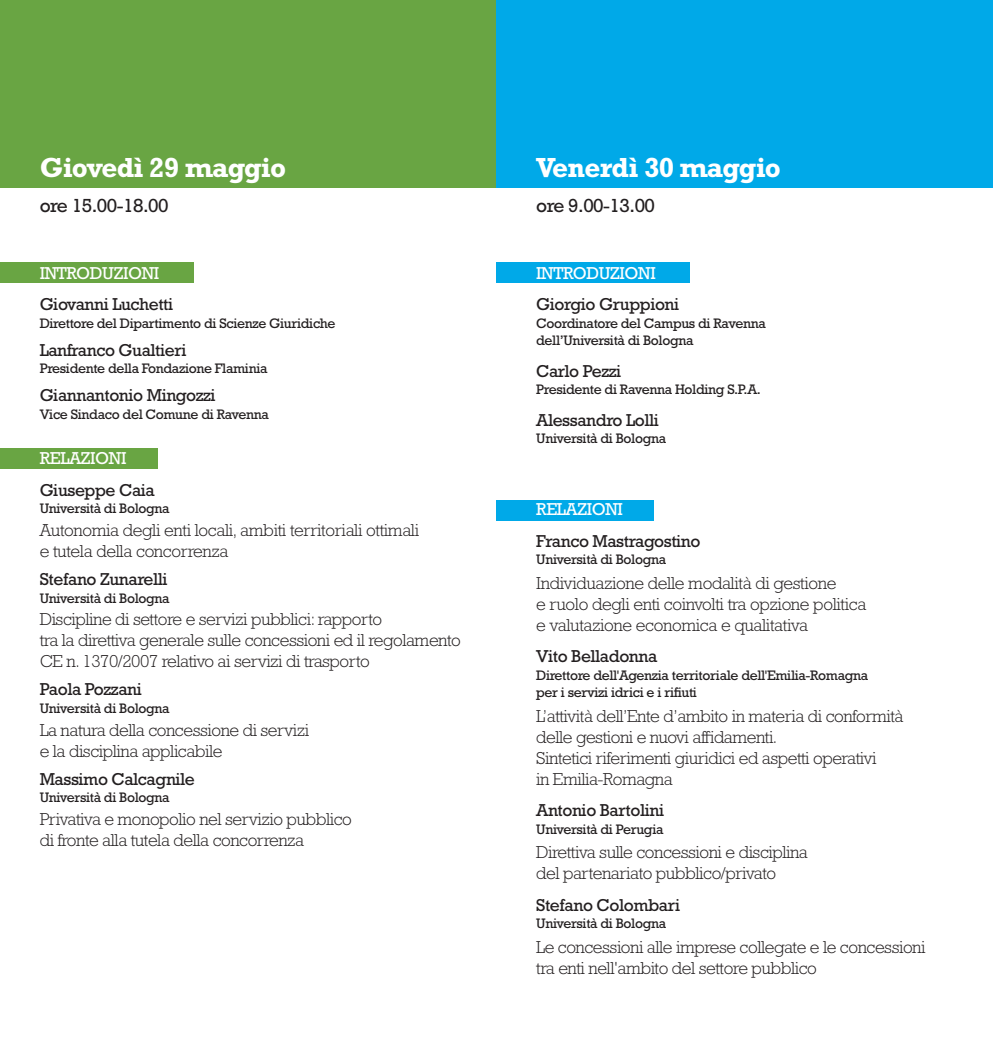
<style>
.page{position:relative;width:993px;height:1042px;background:#fff}
.page>*{position:absolute;margin:0;border:0;box-sizing:border-box;transform-origin:0 0}
.t1{font:700 28px "Rockwell Std";letter-spacing:-.025em;color:#fff}
.t2{font:19.25px "Rockwell Std";letter-spacing:-.025em;color:#231f20}
.t3{font:300 17.5px/21px "Rockwell Std";letter-spacing:-.025em;color:#231f20}
.t4{font:17.5px "Rockwell Std";letter-spacing:-.025em;color:#231f20}
.t5{font:17.5px "Rockwell Std";letter-spacing:-.025em;color:#fff}
.t6{font:14px/17.5px "Rockwell Std";letter-spacing:-.025em;color:#231f20}
</style>
<div class="page">
<div style="left:0;top:0;width:496px;height:188px;background:#69a543"></div>
<div style="left:496px;top:0;width:496px;height:188px;background:#00a9e8"></div>
<div style="left:0;top:262px;width:194px;height:21px;background:#69a543"></div>
<div style="left:0;top:448px;width:157px;height:20px;background:#69a543"></div>
<div style="left:496px;top:262px;width:194px;height:21px;background:#00a9e8"></div>
<div style="left:496px;top:500px;width:157px;height:20px;background:#00a9e8"></div>
<h1 class="t1" style="left:40px;top:158px;width:248px">Giovedì 29 maggio</h1>
<p class="t2" style="left:40px;top:199px;width:130px">ore 15.00-18.00</p>
<p class="t5" style="left:40px;top:267px;width:121px">inTROduziOni</p>
<p class="t4" style="left:40px;top:298px;width:135px">Giovanni Luchetti</p>
<p class="t6" style="left:40px;top:316px;width:297px">direttore del dipartimento di Scienze Giuridiche</p>
<p class="t4" style="left:40px;top:344px;width:148px">Lanfranco Gualtieri</p>
<p class="t6" style="left:40px;top:361px;width:229px">Presidente della Fondazione Flaminia</p>
<p class="t4" style="left:40px;top:389px;width:177px">Giannantonio mingozzi</p>
<p class="t6" style="left:40px;top:407px;width:231px">Vice Sindaco del Comune di Ravenna</p>
<p class="t5" style="left:40px;top:452px;width:88px">ReLaziOni</p>
<p class="t4" style="left:40px;top:484px;width:117px">Giuseppe Caia</p>
<p class="t6" style="left:40px;top:501px;width:131px">università di Bologna</p>
<p class="t3" style="left:40px;top:521px;width:381px">Autonomia degli enti locali, ambiti territoriali ottimali e tutela della concorrenza</p>
<p class="t4" style="left:40px;top:573px;width:129px">Stefano zunarelli</p>
<p class="t6" style="left:40px;top:590px;width:131px">università di Bologna</p>
<p class="t3" style="left:40px;top:611px;width:422px">Discipline di settore e servizi pubblici: rapporto<br>tra la direttiva generale sulle concessioni ed il regolamento<br>CE n. 1370/2007 relativo ai servizi di trasporto</p>
<p class="t4" style="left:40px;top:683px;width:104px">Paola Pozzani</p>
<p class="t6" style="left:40px;top:701px;width:131px">università di Bologna</p>
<p class="t3" style="left:40px;top:721px;width:271px">La natura della concessione di servizi e la disciplina applicabile</p>
<p class="t4" style="left:40px;top:773px;width:157px">massimo Calcagnile</p>
<p class="t6" style="left:40px;top:790px;width:131px">università di Bologna</p>
<p class="t3" style="left:40px;top:810px;width:313px">Privativa e monopolio nel servizio pubblico di fronte alla tutela della concorrenza</p>
<h1 class="t1" style="left:536px;top:158px;width:246px">Venerdì 30 maggio</h1>
<p class="t2" style="left:536px;top:199px;width:120px">ore 9.00-13.00</p>
<p class="t5" style="left:536px;top:267px;width:121px">inTROduziOni</p>
<p class="t4" style="left:536px;top:298px;width:144px">Giorgio Gruppioni</p>
<p class="t6" style="left:536px;top:316px;width:231px">Coordinatore del Campus di Ravenna dell’università di Bologna</p>
<p class="t4" style="left:536px;top:365px;width:86px">Carlo Pezzi</p>
<p class="t6" style="left:536px;top:382px;width:226px">Presidente di Ravenna Holding S.P.a.</p>
<p class="t4" style="left:536px;top:414px;width:124px">alessandro Lolli</p>
<p class="t6" style="left:536px;top:431px;width:131px">università di Bologna</p>
<p class="t5" style="left:536px;top:503px;width:88px">ReLaziOni</p>
<p class="t4" style="left:536px;top:535px;width:166px">Franco mastragostino</p>
<p class="t6" style="left:536px;top:552px;width:131px">università di Bologna</p>
<p class="t3" style="left:536px;top:574px;width:331px">Individuazione delle modalità di gestione<br>e ruolo degli enti coinvolti tra opzione politica e valutazione economica e qualitativa</p>
<p class="t4" style="left:536px;top:650px;width:123px">Vito Belladonna</p>
<p class="t6" style="left:536px;top:667px;width:333px">direttore dell'agenzia territoriale dell'emilia-Romagna per i servizi idrici e i rifiuti</p>
<p class="t3" style="left:536px;top:707px;width:369px">L’attività dell’Ente d’ambito in materia di conformità delle gestioni e nuovi affidamenti.<br>Sintetici riferimenti giuridici ed aspetti operativi<br>in Emilia-Romagna</p>
<p class="t4" style="left:536px;top:804px;width:129px">antonio Bartolini</p>
<p class="t6" style="left:536px;top:821px;width:129px">università di Perugia</p>
<p class="t3" style="left:536px;top:843px;width:273px">Direttiva sulle concessioni e disciplina del partenariato pubblico/privato</p>
<p class="t4" style="left:536px;top:899px;width:145px">Stefano Colombari</p>
<p class="t6" style="left:536px;top:916px;width:131px">università di Bologna</p>
<p class="t3" style="left:536px;top:938px;width:390px">Le concessioni alle imprese collegate e le concessioni tra enti nell'ambito del settore pubblico</p>
</div>
